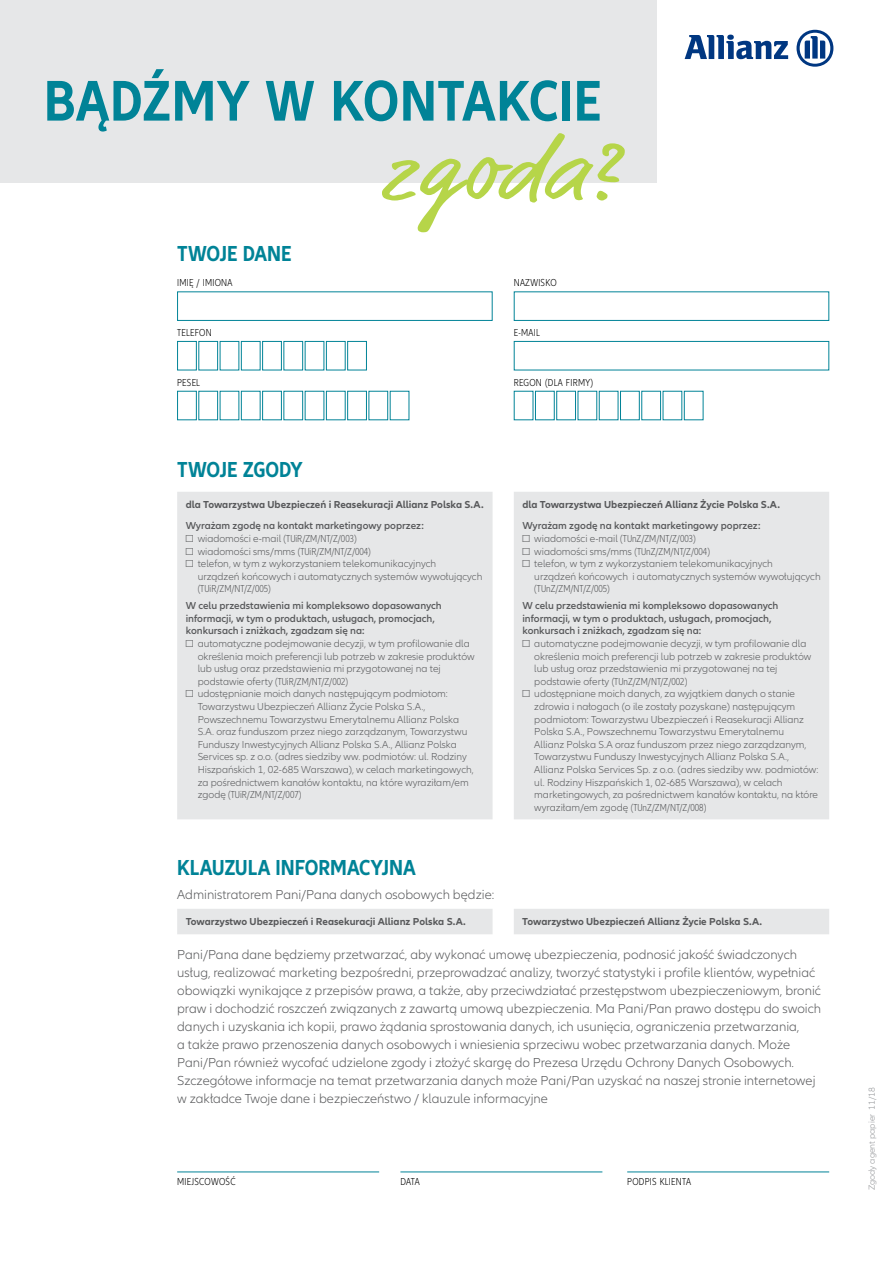
<style>
.page{position:relative;width:893px;height:1263px;background:#fff}
.page>*{position:absolute;margin:0;border:0;box-sizing:border-box;transform-origin:0 0}
.t1{font:84.45px "Market Pro";letter-spacing:.02em;color:#b6d549;scale:1.11 1}
.t2{font:700 condensed 59.4px "Allianz Neo";letter-spacing:.01em;color:#008397}
.t3{font:700 condensed 22.5px "Allianz Neo";color:#008397}
.t4{font:300 13.5px/18px "Allianz Neo";color:#58595b}
.t5{font:300 10.5px "Allianz Neo";color:#58595b}
.t6{font:600 10.5px/12.6px "Allianz Neo";color:#58595b}
.t7{font:300 condensed 10.5px "Allianz Neo";color:#58595b}
.t8{font:700 10.5px "Allianz Neo";color:#58595b}
.t9{font:300 condensed 10.5px "Allianz Neo";letter-spacing:.025em;color:#000}
.t10{font:300 9px "Allianz Neo";color:#939598}
.s1{font-stretch:normal}
.s2{font-stretch:condensed}
</style>
<div class="page">
<svg style="left:685px;top:35px;width:103px;height:24px"></svg>
<svg style="left:796px;top:30px;width:37px;height:37px"></svg>
<div style="left:177px;top:291px;width:316px;height:30px;border:1px solid #008397"></div>
<div style="left:514px;top:291px;width:315px;height:30px;border:1px solid #008397"></div>
<div style="left:177px;top:391px;width:20px;height:29px;border:1px solid #008397"></div>
<div style="left:198px;top:391px;width:20px;height:29px;border:1px solid #008397"></div>
<div style="left:241px;top:391px;width:20px;height:29px;border:1px solid #008397"></div>
<div style="left:262px;top:391px;width:20px;height:29px;border:1px solid #008397"></div>
<div style="left:283px;top:391px;width:20px;height:29px;border:1px solid #008397"></div>
<div style="left:326px;top:391px;width:20px;height:29px;border:1px solid #008397"></div>
<div style="left:347px;top:391px;width:20px;height:29px;border:1px solid #008397"></div>
<div style="left:369px;top:391px;width:19px;height:29px;border:1px solid #008397"></div>
<div style="left:177px;top:341px;width:20px;height:29px;border:1px solid #008397"></div>
<div style="left:198px;top:341px;width:20px;height:29px;border:1px solid #008397"></div>
<div style="left:241px;top:341px;width:20px;height:29px;border:1px solid #008397"></div>
<div style="left:262px;top:341px;width:20px;height:29px;border:1px solid #008397"></div>
<div style="left:283px;top:341px;width:20px;height:29px;border:1px solid #008397"></div>
<div style="left:326px;top:341px;width:20px;height:29px;border:1px solid #008397"></div>
<div style="left:347px;top:341px;width:20px;height:29px;border:1px solid #008397"></div>
<div style="left:514px;top:341px;width:315px;height:29px;border:1px solid #008397"></div>
<div style="left:535px;top:391px;width:20px;height:29px;border:1px solid #008397"></div>
<div style="left:556px;top:391px;width:20px;height:29px;border:1px solid #008397"></div>
<div style="left:620px;top:391px;width:20px;height:29px;border:1px solid #008397"></div>
<div style="left:641px;top:391px;width:20px;height:29px;border:1px solid #008397"></div>
<div style="left:684px;top:391px;width:19px;height:29px;border:1px solid #008397"></div>
<div style="left:177px;top:492px;width:652px;height:327px;background:#e6e7e8"></div>
<div style="left:177px;top:909px;width:652px;height:25px;background:#e6e7e8"></div>
<hr style="left:177px;top:1171px;width:202px;height:1px;background:#008397">
<hr style="left:627px;top:1171px;width:202px;height:1px;background:#008397">
<hr style="left:400px;top:1171px;width:202px;height:1px;background:#008397">
<div style="left:0;top:0;width:656px;height:183px;background:#e6e7e8"></div>
<h2 class="t2" style="left:44px;top:66px;width:559px">BĄDŹMY W KONTAKCIE</h2>
<h1 class="t1" style="left:379px;top:115px;width:216px">zgoda?</h1>
<h3 class="t3" style="left:177px;top:241px;width:116px">TWOJE DANE</h3>
<p class="t9" style="left:177px;top:277px;width:57px">IMIĘ / IMIONA</p>
<p class="t9" style="left:514px;top:277px;width:44px">NAZWISKO</p>
<p class="t9" style="left:177px;top:327px;width:36px">TELEFON</p>
<p class="t9" style="left:514px;top:326px;width:28px">E-MAIL</p>
<p class="t9" style="left:177px;top:377px;width:24px">PESEL</p>
<h3 class="t3" style="left:177px;top:457px;width:127px">TWOJE ZGODY</h3>
<p class="t8" style="left:186px;top:499px;width:299px">dla Towarzystwa Ubezpieczeń i Reasekuracji Allianz Polska S.A.</p>
<p class="t6" style="left:186px;top:520px;width:240px">Wyrażam zgodę na kontakt marketingowy poprzez:</p>
<p class="t7" style="left:186px;top:533px;width:173px"><span class="s1">☐ wiadomości e-mail</span> (TUiR/ZM/NT/Z/003)</p>
<p class="t5" style="left:186px;top:545px;width:187px">☐ wiadomości sms/mms <span class="s2">(TUiR/ZM/NT/Z/004)</span></p>
<p class="t5" style="left:186px;top:558px;width:252px">☐ telefon, w tym z wykorzystaniem telekomunikacyjnych</p>
<p class="t5" style="left:198px;top:570px;width:286px">urządzeń końcowych i automatycznych systemów wywołujących</p>
<p class="t7" style="left:198px;top:583px;width:75px">(TUiR/ZM/NT/Z/005)</p>
<p class="t6" style="left:186px;top:600px;width:258px">W celu przedstawienia mi kompleksowo dopasowanych informacji, w tym o produktach, usługach, promocjach, konkursach i zniżkach, zgadzam się na:</p>
<p class="t5" style="left:186px;top:638px;width:286px">☐ automatyczne podejmowanie decyzji, w tym profilowanie dla</p>
<p class="t5" style="left:198px;top:650px;width:279px">określenia moich preferencji lub potrzeb w zakresie produktów</p>
<p class="t5" style="left:198px;top:663px;width:245px">lub usług oraz przedstawienia mi przygotowanej na tej</p>
<p class="t7" style="left:198px;top:675px;width:152px"><span class="s1">podstawie oferty</span> (TUiR/ZM/NT/Z/002)</p>
<p class="t5" style="left:186px;top:688px;width:264px">☐ udostępnianie moich danych następującym podmiotom:</p>
<p class="t5" style="left:198px;top:701px;width:229px">Towarzystwu Ubezpieczeń Allianz Życie Polska S.A.,</p>
<p class="t5" style="left:198px;top:713px;width:263px">Powszechnemu Towarzystwu Emerytalnemu Allianz Polska</p>
<p class="t5" style="left:198px;top:726px;width:271px">S.A. oraz funduszom przez niego zarządzanym, Towarzystwu</p>
<p class="t5" style="left:198px;top:738px;width:261px">Funduszy Inwestycyjnych Allianz Polska S.A., Allianz Polska</p>
<p class="t5" style="left:198px;top:751px;width:271px">Services sp. z o.o. (adres siedziby ww. podmiotów: ul. Rodziny</p>
<p class="t5" style="left:198px;top:764px;width:278px">Hiszpańskich 1, 02-685 Warszawa), w celach marketingowych,</p>
<p class="t5" style="left:198px;top:776px;width:273px">za pośrednictwem kanałów kontaktu, na które wyraziłam/em</p>
<p class="t7" style="left:198px;top:789px;width:105px"><span class="s1">zgodę</span> (TUiR/ZM/NT/Z/007)</p>
<p class="t9" style="left:514px;top:377px;width:81px">REGON (DLA FIRMY)</p>
<p class="t8" style="left:522px;top:499px;width:259px">dla Towarzystwa Ubezpieczeń Allianz Życie Polska S.A.</p>
<p class="t6" style="left:522px;top:520px;width:240px">Wyrażam zgodę na kontakt marketingowy poprzez:</p>
<p class="t7" style="left:522px;top:533px;width:175px"><span class="s1">☐ wiadomości e-mail</span> (TUnZ/ZM/NT/Z/003)</p>
<p class="t5" style="left:522px;top:545px;width:189px">☐ wiadomości sms/mms <span class="s2">(TUnZ/ZM/NT/Z/004)</span></p>
<p class="t5" style="left:522px;top:558px;width:252px">☐ telefon, w tym z wykorzystaniem telekomunikacyjnych</p>
<p class="t5" style="left:534px;top:570px;width:288px">urządzeń końcowych i automatycznych systemów wywołujących</p>
<p class="t7" style="left:534px;top:583px;width:77px">(TUnZ/ZM/NT/Z/005)</p>
<p class="t6" style="left:522px;top:600px;width:258px">W celu przedstawienia mi kompleksowo dopasowanych informacji, w tym o produktach, usługach, promocjach, konkursach i zniżkach, zgadzam się na:</p>
<p class="t5" style="left:522px;top:638px;width:286px">☐ automatyczne podejmowanie decyzji, w tym profilowanie dla</p>
<p class="t5" style="left:534px;top:650px;width:279px">określenia moich preferencji lub potrzeb w zakresie produktów</p>
<p class="t5" style="left:534px;top:663px;width:245px">lub usług oraz przedstawienia mi przygotowanej na tej</p>
<p class="t7" style="left:534px;top:675px;width:155px"><span class="s1">podstawie oferty</span> (TUnZ/ZM/NT/Z/002)</p>
<p class="t5" style="left:522px;top:688px;width:274px">☐ udostępniane moich danych, za wyjątkiem danych o stanie</p>
<p class="t5" style="left:534px;top:701px;width:262px">zdrowia i nałogach (o ile zostały pozyskane) następującym</p>
<p class="t5" style="left:534px;top:713px;width:271px">podmiotom: Towarzystwu Ubezpieczeń i Reasekuracji Allianz</p>
<p class="t5" style="left:534px;top:726px;width:251px">Polska S.A., Powszechnemu Towarzystwu Emerytalnemu</p>
<p class="t5" style="left:534px;top:738px;width:274px">Allianz Polska S.A oraz funduszom przez niego zarządzanym,</p>
<p class="t5" style="left:534px;top:751px;width:256px">Towarzystwu Funduszy Inwestycyjnych Allianz Polska S.A.,</p>
<p class="t5" style="left:534px;top:764px;width:286px">Allianz Polska Services Sp. z o.o. (adres siedziby ww. podmiotów:</p>
<p class="t5" style="left:534px;top:776px;width:250px">ul. Rodziny Hiszpańskich 1, 02-685 Warszawa), w celach</p>
<p class="t5" style="left:534px;top:789px;width:285px">marketingowych, za pośrednictwem kanałów kontaktu, na które</p>
<p class="t7" style="left:534px;top:801px;width:174px"><span class="s1">wyraziłam/em zgodę</span> (TUnZ/ZM/NT/Z/008)</p>
<h3 class="t3" style="left:177px;top:854px;width:240px">KLAUZULA INFORMACYJNA</h3>
<p class="t4" style="left:177px;top:885px;width:319px">Administratorem Pani/Pana danych osobowych będzie:</p>
<p class="t8" style="left:186px;top:916px;width:282px">Towarzystwo Ubezpieczeń i Reasekuracji Allianz Polska S.A.</p>
<p class="t8" style="left:522px;top:916px;width:241px">Towarzystwo Ubezpieczeń Allianz Życie Polska S.A.</p>
<p class="t4" style="left:177px;top:946px;width:645px">Pani/Pana dane będziemy przetwarzać, aby wykonać umowę ubezpieczenia, podnosić jakość świadczonych usług, realizować marketing bezpośredni, przeprowadzać analizy, tworzyć statystyki i profile klientów, wypełniać obowiązki wynikające z przepisów prawa, a także, aby przeciwdziałać przestępstwom ubezpieczeniowym, bronić praw i dochodzić roszczeń związanych z zawartą umową ubezpieczenia. Ma Pani/Pan prawo dostępu do swoich danych i uzyskania ich kopii, prawo żądania sprostowania danych, ich usunięcia, ograniczenia przetwarzania,<br>a także prawo przenoszenia danych osobowych i wniesienia sprzeciwu wobec przetwarzania danych. Może Pani/Pan również wycofać udzielone zgody i złożyć skargę do Prezesa Urzędu Ochrony Danych Osobowych.<br>Szczegółowe informacje na temat przetwarzania danych może Pani/Pan uzyskać na naszej stronie internetowej w zakładce Twoje dane i bezpieczeństwo / klauzule informacyjne</p>
<p class="t9" style="left:177px;top:1175px;width:60px">MIEJSCOWOŚĆ</p>
<p class="t9" style="left:400px;top:1175px;width:21px">DATA</p>
<p class="t9" style="left:627px;top:1175px;width:65px">PODPIS KLIENTA</p>
<p class="t10" style="left:867px;top:1190px;width:105px;rotate:-90deg">Zgody agent papier 11/18</p>
</div>
